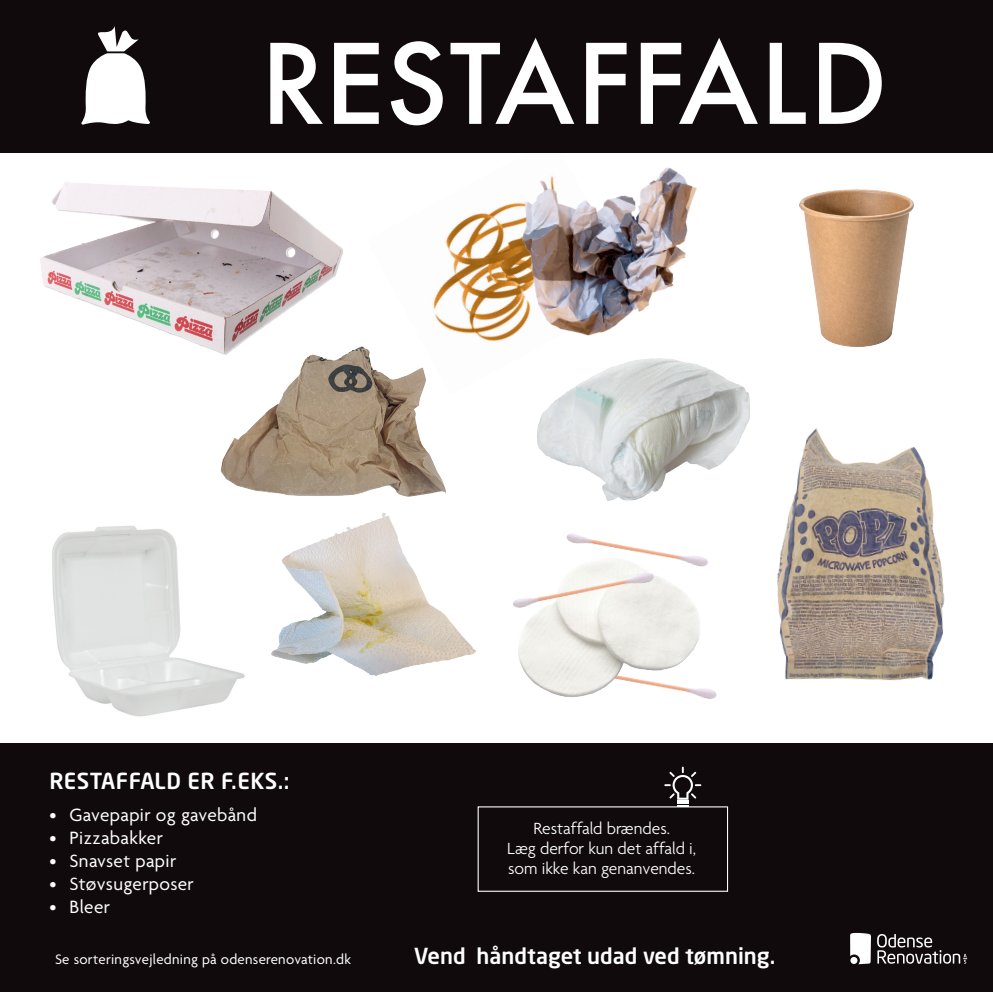
<style>
.page{position:relative;width:993px;height:992px;background:#fff}
.page>*{position:absolute;margin:0;border:0;box-sizing:border-box;transform-origin:0 0}
.t1{font:500 21.88px "Neo Sans W1 G";color:#fff}
.t2{font:500 21.88px "Neo Sans W1 G";letter-spacing:.02em;color:#fff}
.t3{font:19.25px "Agenda";letter-spacing:.02em;color:#fff}
.t4{font:300 17.5px/19.6px "Agenda";color:#fff;text-align:center}
.t5{font:14.88px "Agenda";letter-spacing:.02em;color:#fff}
</style>
<div class="page">
<img style="left:52px;top:525px;width:193px;height:192px">
<img style="left:433px;top:207px;width:68px;height:135px">
<img style="left:799px;top:189px;width:115px;height:158px">
<img style="left:271px;top:514px;width:205px;height:163px">
<img style="left:777px;top:428px;width:168px;height:253px">
<img style="left:501px;top:167px;width:196px;height:173px">
<img style="left:537px;top:358px;width:213px;height:143px">
<img style="left:40px;top:182px;width:303px;height:166px">
<img style="left:709px;top:689px;width:8px;height:10px">
<img style="left:566px;top:534px;width:93px;height:18px">
<img style="left:518px;top:552px;width:191px;height:147px">
<img style="left:513px;top:564px;width:147px;height:51px">
<img style="left:207px;top:336px;width:252px;height:178px">
<div style="left:0;top:743px;width:992px;height:248px;background:#110a0c"></div>
<div style="left:0;top:0;width:992px;height:153px;background:#110a0c"></div>
<svg style="left:664px;top:766px;width:37px;height:40px"></svg>
<svg style="left:81px;top:26px;width:69px;height:99px"></svg>
<svg style="left:270px;top:43px;width:53px;height:81px"></svg>
<svg style="left:334px;top:43px;width:44px;height:81px"></svg>
<svg style="left:390px;top:41px;width:52px;height:84px"></svg>
<svg style="left:450px;top:38px;width:124px;height:86px"></svg>
<svg style="left:586px;top:43px;width:40px;height:81px"></svg>
<svg style="left:640px;top:38px;width:117px;height:86px"></svg>
<svg style="left:769px;top:43px;width:36px;height:81px"></svg>
<svg style="left:819px;top:43px;width:62px;height:81px"></svg>
<svg style="left:850px;top:932px;width:116px;height:31px"></svg>
<svg style="left:850px;top:956px;width:7px;height:7px"></svg>
<p class="t2" style="left:50px;top:766px;width:241px">RESTAFFALD ER F.EKS.:</p>
<p class="t3" style="left:50px;top:804px;width:209px">• Gavepapir og gavebånd</p>
<p class="t3" style="left:50px;top:827px;width:115px">• Pizzabakker</p>
<p class="t3" style="left:50px;top:850px;width:128px">• Snavset papir</p>
<p class="t3" style="left:50px;top:873px;width:146px">• Støvsugerposer</p>
<p class="t3" style="left:50px;top:895px;width:62px">• Bleer</p>
<p class="t4" style="left:507px;top:819px;width:190px">Restaffald brændes.<br>Læg derfor kun det affald i, som ikke kan genanvendes.</p>
<p class="t5" style="left:55px;top:950px;width:297px">Se sorteringsvejledning på odenserenovation.dk</p>
<p class="t1" style="left:414px;top:941px;width:362px">Vend håndtaget udad ved tømning.</p>
</div>
